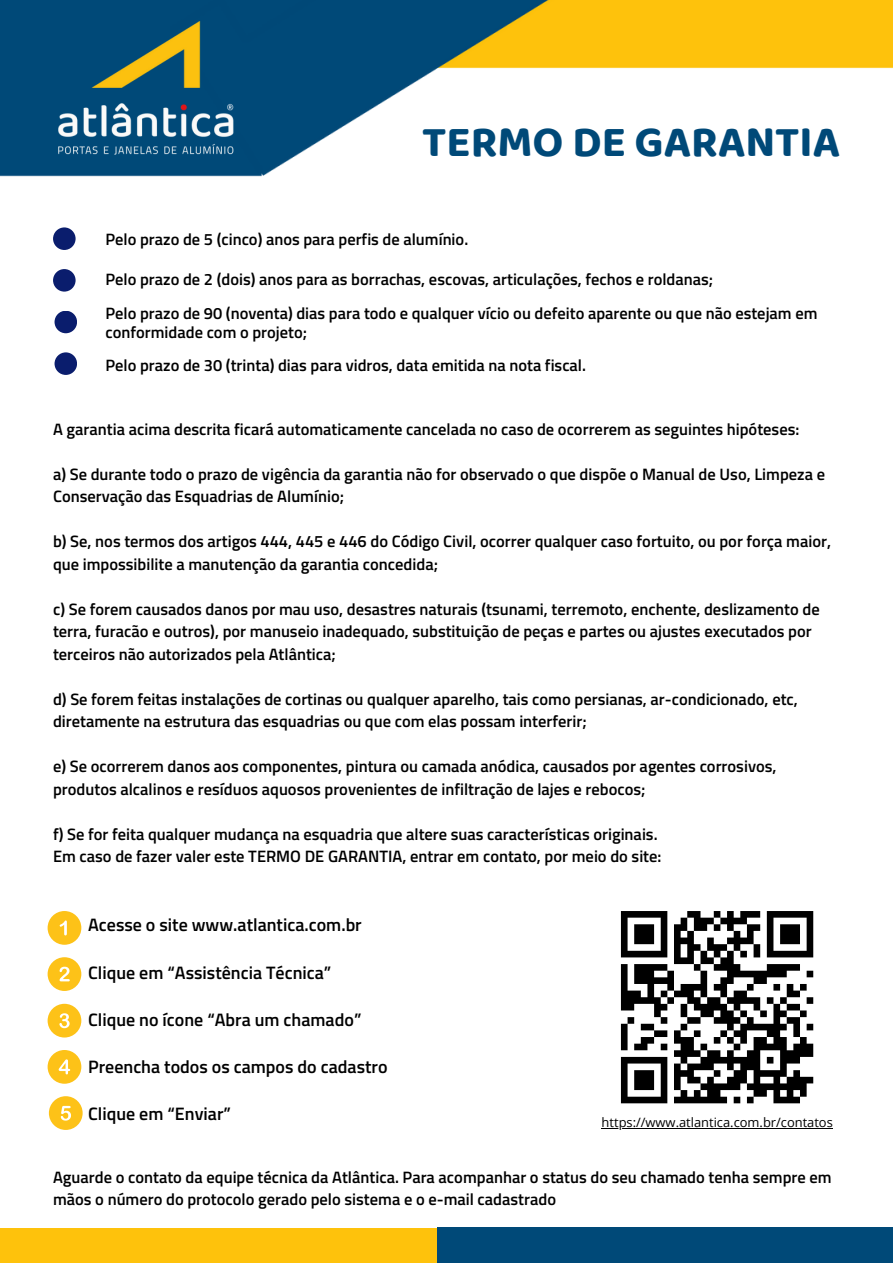
<style>
.page{position:relative;width:893px;height:1264px;background:#fff}
.page>*{position:absolute;margin:0;border:0;box-sizing:border-box;transform-origin:0 0}
.t1{font:700 44.25px "Baloo Tammudu 2";color:#004978}
.t2{font:600 18px "Titillium Web";color:#000}
.t3{font:600 16.5px/22.5px "Titillium Web";color:#000}
.t4{font:12.9px "Open Sans";color:#000}
</style>
<div class="page">
<div style="left:0;top:1227px;width:892px;height:35px;background:#fec20c"></div>
<img style="left:0;top:0;width:892px;height:375px">
<div style="left:48px;top:911px;width:33px;height:33px;background:#fdc218;border-radius:50%"></div>
<svg style="left:60px;top:920px;width:7px;height:15px"></svg>
<div style="left:48px;top:957px;width:33px;height:33px;background:#fdc218;border-radius:50%"></div>
<svg style="left:60px;top:966px;width:10px;height:15px"></svg>
<div style="left:48px;top:1003px;width:33px;height:34px;background:#fdc218;border-radius:50%"></div>
<svg style="left:59px;top:1013px;width:11px;height:15px"></svg>
<div style="left:48px;top:1049px;width:33px;height:34px;background:#fdc218;border-radius:50%"></div>
<svg style="left:59px;top:1059px;width:11px;height:15px"></svg>
<div style="left:49px;top:1096px;width:34px;height:33px;background:#fdc218;border-radius:50%"></div>
<svg style="left:61px;top:1105px;width:10px;height:15px"></svg>
<svg style="left:621px;top:911px;width:192px;height:192px"></svg>
<div style="left:437px;top:1227px;width:455px;height:35px;background:#004978"></div>
<img style="left:53px;top:4px;width:185px;height:169px">
<div style="left:55px;top:352px;width:22px;height:23px;background:#0a1d6d;border-radius:50%"></div>
<div style="left:53px;top:227px;width:23px;height:23px;background:#0a1d6d;border-radius:50%"></div>
<div style="left:53px;top:269px;width:23px;height:22px;background:#0a1d6d;border-radius:50%"></div>
<div style="left:55px;top:311px;width:22px;height:22px;background:#0a1d6d;border-radius:50%"></div>
<hr style="left:601px;top:1128px;width:231px;height:1px;background:#000">
<p class="t1" style="left:422px;top:115px;width:419px">TERMO DE GARANTIA</p>
<p class="t3" style="left:105px;top:227px;width:364px">Pelo prazo de 5 (cinco) anos para perfis de alumínio.</p>
<p class="t3" style="left:105px;top:267px;width:609px">Pelo prazo de 2 (dois) anos para as borrachas, escovas, articulações, fechos e roldanas;</p>
<p class="t3" style="left:105px;top:303px;width:713px;line-height:19px">Pelo prazo de 90 (noventa) dias para todo e qualquer vício ou defeito aparente ou que não estejam em conformidade com o projeto;</p>
<p class="t3" style="left:105px;top:354px;width:482px">Pelo prazo de 30 (trinta) dias para vidros, data emitida na nota fiscal.</p>
<p class="t3" style="left:53px;top:417px;width:747px">A garantia acima descrita ficará automaticamente cancelada no caso de ocorrerem as seguintes hipóteses:</p>
<p class="t3" style="left:53px;top:462px;width:773px">a) Se durante todo o prazo de vigência da garantia não for observado o que dispõe o Manual de Uso, Limpeza e<br>Conservação das Esquadrias de Alumínio;</p>
<p class="t3" style="left:53px;top:530px;width:779px">b) Se, nos termos dos artigos 444, 445 e 446 do Código Civil, ocorrer qualquer caso fortuito, ou por força maior, que impossibilite a manutenção da garantia concedida;</p>
<p class="t3" style="left:53px;top:597px;width:768px">c) Se forem causados danos por mau uso, desastres naturais (tsunami, terremoto, enchente, deslizamento de terra, furacão e outros), por manuseio inadequado, substituição de peças e partes ou ajustes executados por terceiros não autorizados pela Atlântica;</p>
<p class="t3" style="left:53px;top:687px;width:746px">d) Se forem feitas instalações de cortinas ou qualquer aparelho, tais como persianas, ar-condicionado, etc, diretamente na estrutura das esquadrias ou que com elas possam interferir;</p>
<p class="t3" style="left:53px;top:754px;width:725px">e) Se ocorrerem danos aos componentes, pintura ou camada anódica, causados por agentes corrosivos, produtos alcalinos e resíduos aquosos provenientes de infiltração de lajes e rebocos;</p>
<p class="t3" style="left:53px;top:822px;width:606px">f) Se for feita qualquer mudança na esquadria que altere suas características originais.</p>
<p class="t3" style="left:53px;top:844px;width:610px">Em caso de fazer valer este TERMO DE GARANTIA, entrar em contato, por meio do site:</p>
<p class="t2" style="left:88px;top:910px;width:275px">Acesse o site www.atlantica.com.br</p>
<p class="t2" style="left:88px;top:958px;width:245px">Clique em “Assistência Técnica”</p>
<p class="t2" style="left:88px;top:1005px;width:275px">Clique no ícone “Abra um chamado”</p>
<p class="t2" style="left:88px;top:1052px;width:301px">Preencha todos os campos do cadastro</p>
<p class="t2" style="left:88px;top:1099px;width:144px">Clique em “Enviar”</p>
<p class="t4" style="left:601px;top:1113px;width:233px">https://www.atlantica.com.br/contatos</p>
<p class="t3" style="left:53px;top:1165px;width:780px">Aguarde o contato da equipe técnica da Atlântica. Para acompanhar o status do seu chamado tenha sempre em mãos o número do protocolo gerado pelo sistema e o e-mail cadastrado</p>
</div>
